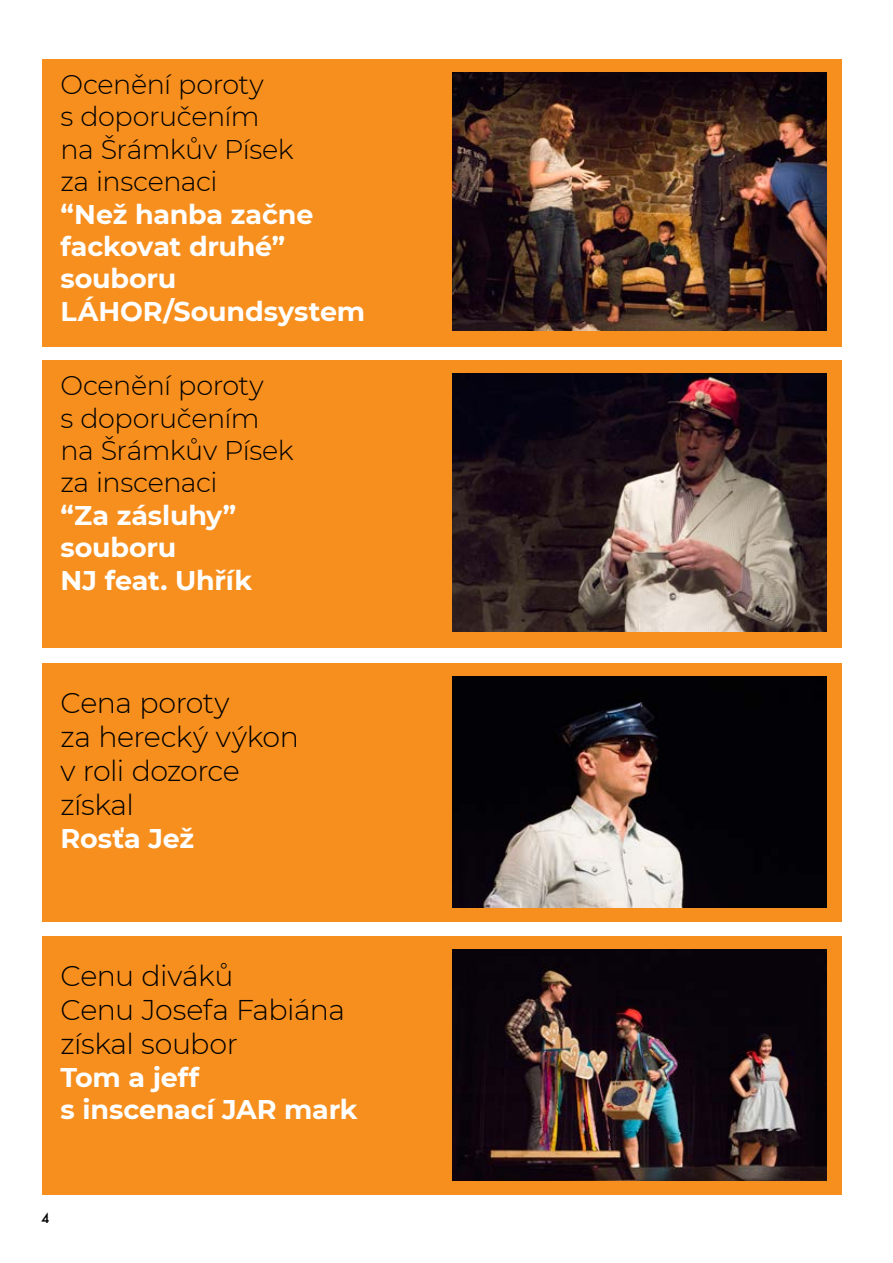
<style>
.page{position:relative;width:893px;height:1263px;background:#fff}
.page>*{position:absolute;margin:0;border:0;box-sizing:border-box;transform-origin:0 0}
.t1{font:300 28.5px/34.2px "Montserrat";letter-spacing:-.02em;color:#000}
.t2{font:700 27px/32.4px "Montserrat";letter-spacing:-.01em;color:#fff}
.t3{font:300 27px/32.4px "Montserrat";letter-spacing:-.02em;color:#000}
.t4{font:500 15px "Futura TOT";color:#000}
</style>
<div class="page">
<div style="left:43px;top:60px;width:799px;height:287px;background:#f78f1e"></div>
<img style="left:453px;top:72px;width:373px;height:259px">
<div style="left:43px;top:663px;width:799px;height:259px;background:#f78f1e"></div>
<img style="left:453px;top:676px;width:373px;height:232px">
<div style="left:43px;top:361px;width:799px;height:287px;background:#f78f1e"></div>
<img style="left:453px;top:373px;width:373px;height:259px">
<div style="left:43px;top:936px;width:799px;height:259px;background:#f78f1e"></div>
<img style="left:453px;top:949px;width:373px;height:232px">
<p class="t3" style="left:61px;top:67px;width:235px">Ocenění poroty<br>s doporučením na Šrámkův Písek za inscenaci</p>
<p class="t2" style="left:61px;top:196px;width:306px">“Než hanba začne fackovat druhé” souboru<br>LÁHOR/Soundsystem</p>
<p class="t3" style="left:61px;top:368px;width:235px">Ocenění poroty<br>s doporučením na Šrámkův Písek za inscenaci</p>
<p class="t2" style="left:61px;top:498px;width:193px">“Za zásluhy” souboru<br>NJ feat. Uhřík</p>
<p class="t1" style="left:61px;top:685px;width:240px">Cena poroty<br>za herecký výkon v roli dozorce získal</p>
<p class="t2" style="left:61px;top:821px;width:135px">Rosťa Jež</p>
<p class="t1" style="left:61px;top:958px;width:286px">Cenu diváků<br>Cenu Josefa Fabiána získal soubor</p>
<p class="t2" style="left:61px;top:1060px;width:299px">Tom a jeff<br>s inscenací JAR mark</p>
<p class="t4" style="left:41px;top:1209px;width:10px">4</p>
</div>
